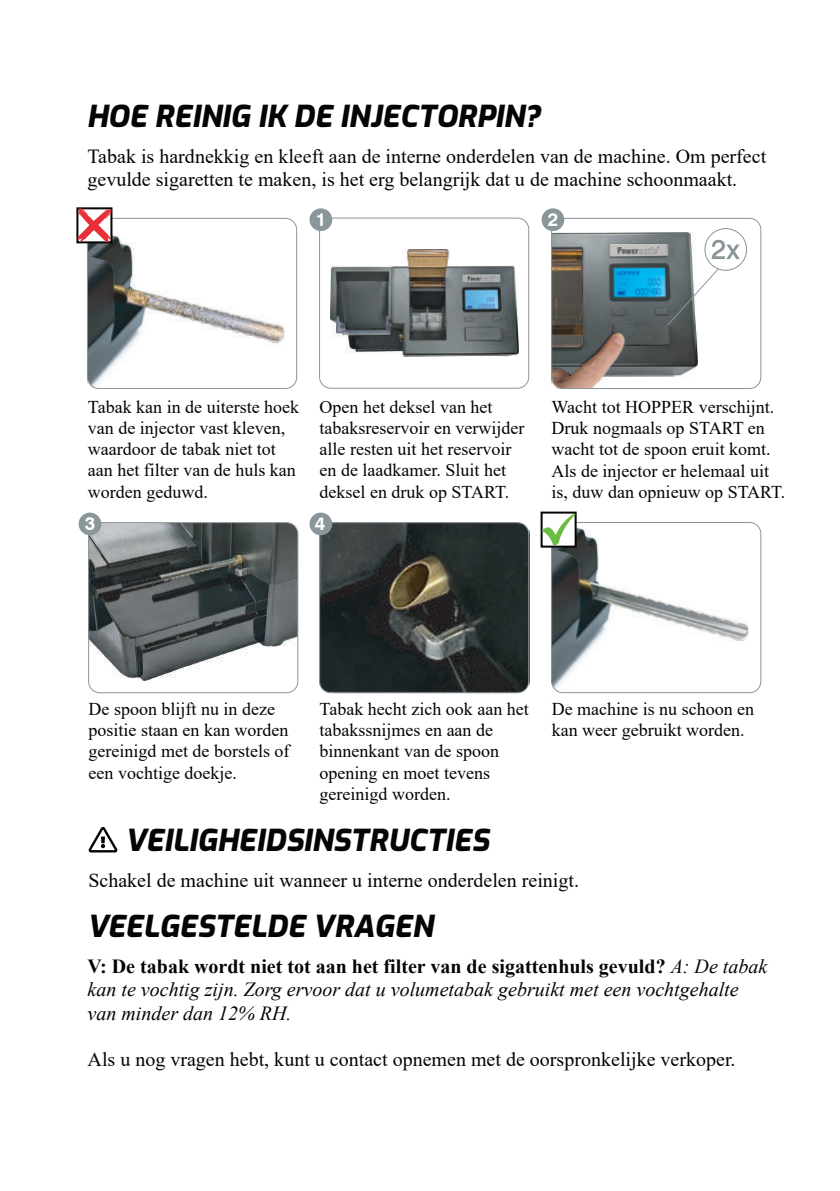
<style>
.page{position:relative;width:840px;height:1191px;background:#fff}
.page>*{position:absolute;margin:0;border:0;box-sizing:border-box;transform-origin:0 0}
.t1{font:italic 800 30px "Exo";color:#040503}
.t2{font:20px/23.2px "Times New Roman";color:#040503}
.t3{font:italic 20px/23.2px "Times New Roman";color:#040503}
.t4{font:700 18.6px "Swiss 721 BT";color:#fff}
.t5{font:18px/21.2px "Times New Roman";color:#040503}
.s1{font-weight:700;font-style:normal}
</style>
<div class="page">
<img style="left:90px;top:524px;width:206px;height:156px">
<svg style="left:287px;top:522px;width:11px;height:10px"></svg>
<img style="left:321px;top:524px;width:206px;height:167px">
<svg style="left:319px;top:681px;width:19px;height:13px"></svg>
<img style="left:553px;top:513px;width:195px;height:181px">
<svg style="left:551px;top:681px;width:19px;height:13px"></svg>
<div style="left:551px;top:522px;width:210px;height:171px;border:1px solid #8b969a;border-radius:11px"></div>
<svg style="left:515px;top:522px;width:15px;height:13px"></svg>
<svg style="left:515px;top:680px;width:15px;height:14px"></svg>
<div style="left:319px;top:522px;width:210px;height:171px;border:1px solid #8b969a;border-radius:11px"></div>
<div style="left:309px;top:512px;width:23px;height:23px;background:#8b969a;border-radius:50%"></div>
<svg style="left:540px;top:511px;width:36px;height:36px"></svg>
<svg style="left:541px;top:513px;width:34px;height:32px"></svg>
<div style="left:88px;top:522px;width:210px;height:171px;border:1px solid #8b969a;border-radius:11px"></div>
<div style="left:79px;top:512px;width:22px;height:23px;background:#8b969a;border-radius:50%"></div>
<svg style="left:89px;top:827px;width:28px;height:25px"></svg>
<img style="left:553px;top:232px;width:144px;height:155px">
<svg style="left:551px;top:379px;width:11px;height:10px"></svg>
<div style="left:319px;top:217px;width:210px;height:172px;border:1px solid #8b969a;border-radius:11px"></div>
<img style="left:89px;top:220px;width:195px;height:157px">
<svg style="left:87px;top:377px;width:16px;height:12px"></svg>
<div style="left:87px;top:218px;width:210px;height:171px;border:1px solid #8b969a;border-radius:11px"></div>
<svg style="left:76px;top:207px;width:36px;height:36px"></svg>
<svg style="left:77px;top:208px;width:34px;height:35px"></svg>
<div style="left:309px;top:208px;width:23px;height:23px;background:#8b969a;border-radius:50%"></div>
<div style="left:551px;top:218px;width:210px;height:171px;border:1px solid #8b969a;border-radius:11px"></div>
<div style="left:541px;top:208px;width:23px;height:23px;background:#8b969a;border-radius:50%"></div>
<img style="left:330px;top:249px;width:188px;height:108px">
<div style="left:704px;top:228px;width:43px;height:43px;border:1px solid #8b969a;border-radius:50%"></div>
<svg style="left:711px;top:240px;width:28px;height:19px"></svg>
<svg style="left:666px;top:267px;width:53px;height:59px"></svg>
<h1 class="t1" style="left:87px;top:94px;width:455px">HOE REINIG IK DE INJECTORPIN?</h1>
<p class="t2" style="left:87px;top:144px;width:680px">Tabak is hardnekkig en kleeft aan de interne onderdelen van de machine. Om perfect gevulde sigaretten te maken, is het erg belangrijk dat u de machine schoonmaakt.</p>
<p class="t4" style="left:316px;top:208px;width:12px">1</p>
<p class="t4" style="left:548px;top:208px;width:12px">2</p>
<p class="t5" style="left:88px;top:395px;width:213px">Tabak kan in de uiterste hoek van de injector vast kleven, waardoor de tabak niet tot aan het filter van de huls kan worden geduwd.</p>
<p class="t5" style="left:319px;top:395px;width:206px">Open het deksel van het tabaksreservoir en verwijder alle resten uit het reservoir en de laadkamer. Sluit het deksel en druk op START.</p>
<p class="t5" style="left:551px;top:396px;width:235px">Wacht tot HOPPER verschijnt.<br>Druk nogmaals op START en wacht tot de spoon eruit komt.<br>Als de injector er helemaal uit is, duw dan opnieuw op START.</p>
<p class="t4" style="left:85px;top:512px;width:12px">3</p>
<p class="t4" style="left:315px;top:512px;width:12px">4</p>
<p class="t5" style="left:89px;top:697px;width:202px">De spoon blijft nu in deze positie staan en kan worden gereinigd met de borstels of een vochtige doekje.</p>
<p class="t5" style="left:319px;top:698px;width:211px">Tabak hecht zich ook aan het tabakssnijmes en aan de binnenkant van de spoon opening en moet tevens gereinigd worden.</p>
<p class="t5" style="left:551px;top:698px;width:204px">De machine is nu schoon en kan weer gebruikt worden.</p>
<h1 class="t1" style="left:125px;top:817px;width:365px">VEILIGHEIDSINSTRUCTIES</h1>
<p class="t2" style="left:88px;top:867px;width:492px">Schakel de machine uit wanneer u interne onderdelen reinigt.</p>
<h1 class="t1" style="left:87px;top:904px;width:348px">VEELGESTELDE VRAGEN</h1>
<p class="t3" style="left:88px;top:954px;width:681px"><span class="s1">V: De tabak wordt niet tot aan het filter van de sigattenhuls gevuld?</span> A: De tabak kan te vochtig zijn. Zorg ervoor dat u volumetabak gebruikt met een vochtgehalte van minder dan 12% RH.</p>
<p class="t2" style="left:88px;top:1047px;width:649px">Als u nog vragen hebt, kunt u contact opnemen met de oorspronkelijke verkoper.</p>
</div>
